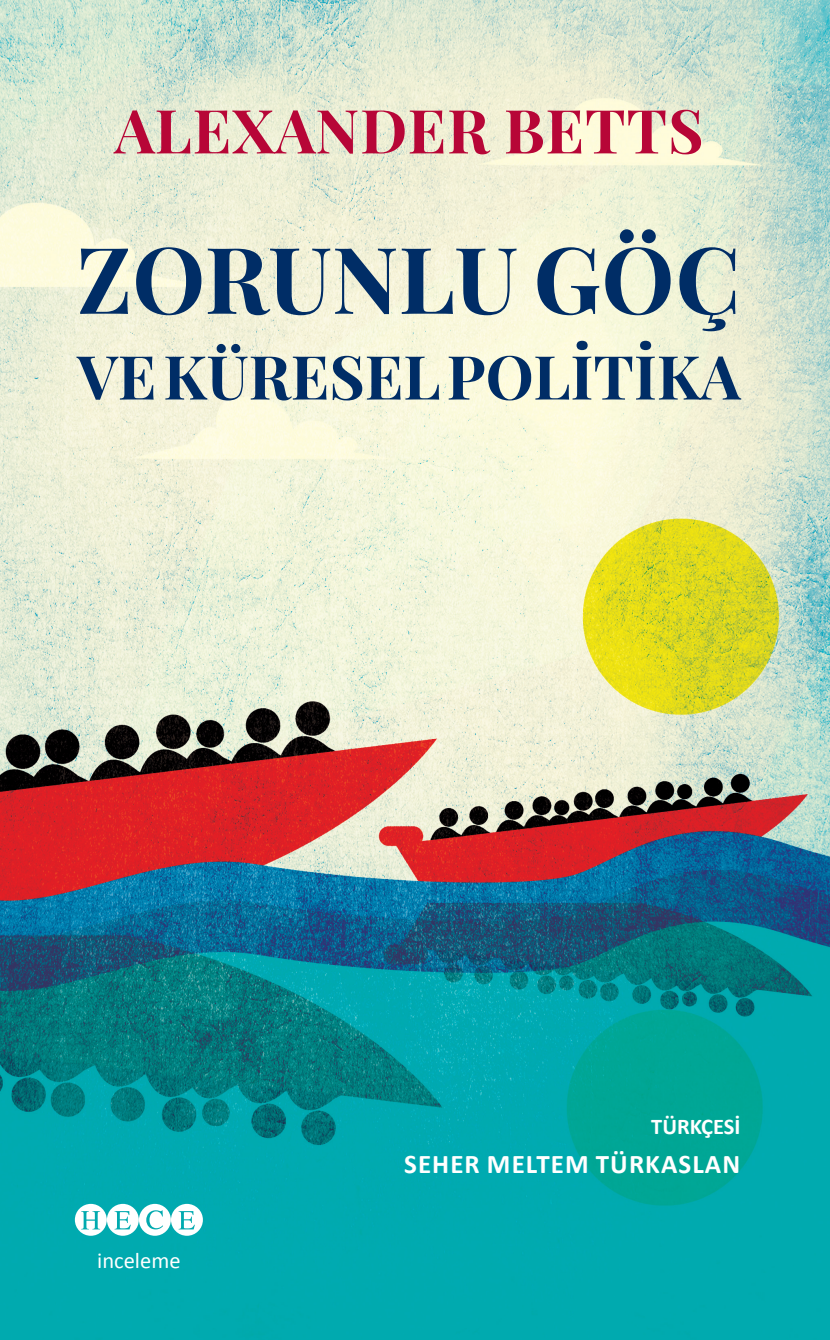
<style>
.page{position:relative;width:830px;height:1340px;background:#fff}
.page>*{position:absolute;margin:0;border:0;box-sizing:border-box;transform-origin:0 0}
.t1{font:700 92.25px "Playfair Display";color:#002d66}
.t2{font:700 60.75px "Playfair Display";color:#002d66}
.t3{font:700 60.75px "Playfair Display";letter-spacing:.015em;color:#b70637}
.t4{font:700 27px "Calibri";letter-spacing:.04em;color:#fff}
.t5{font:22.5px "Calibri";color:#fff}
.t6{font:700 22.5px "Calibri";color:#fff}
</style>
<div class="page">
<img style="left:0;top:0;width:829px;height:1339px">
<svg style="left:75px;top:1203px;width:128px;height:32px"></svg>
<svg style="left:821px;top:1338px;width:9px;height:2px"></svg>
<p class="t3" style="left:114px;top:92px;width:590px">ALEXANDER BETTS</p>
<p class="t1" style="left:77px;top:221px;width:665px">ZORUNLU GÖÇ</p>
<p class="t2" style="left:77px;top:338px;width:664px">VE KÜRESEL POLITIKA</p>
<p class="t5" style="left:97px;top:1246px;width:85px">inceleme</p>
<p class="t6" style="left:651px;top:1111px;width:91px">TÜRKÇESİ</p>
<p class="t4" style="left:404px;top:1146px;width:337px">SEHER MELTEM TÜRKASLAN</p>
</div>
